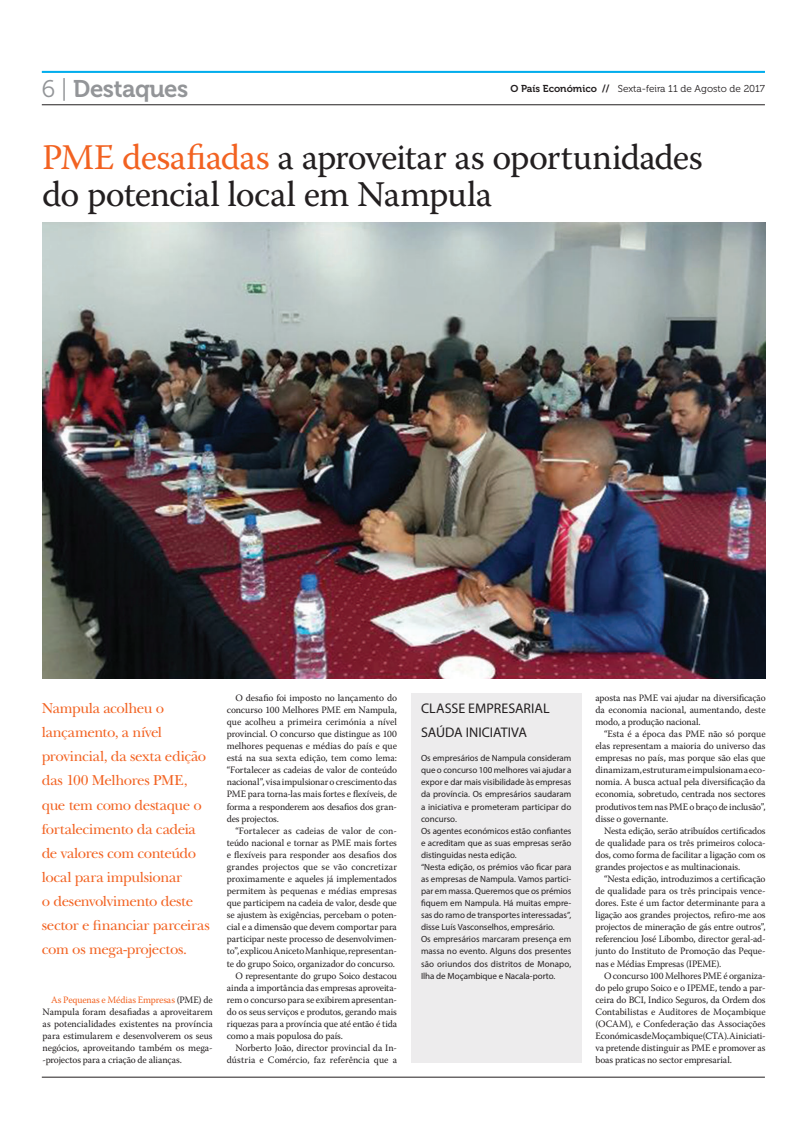
<style>
.page{position:relative;width:794px;height:1134px;background:#fff}
.page>*{position:absolute;margin:0;border:0;box-sizing:border-box;transform-origin:0 0}
.TITULO_Bask_1{font:36px "Warnock Pro";letter-spacing:-.02em;color:#231f20}
.Cabecas_-_Seccao{font:24px "Museo 700";letter-spacing:-.02em;color:#939598}
.LEAD{font:15px/24.2px "New Baskerville";letter-spacing:-.025em;color:#f26221}
.INTERTITULO{font:14px/24.1px "Myriad Pro";letter-spacing:-.005em;color:#231f20}
.Cabecas_-_Data{font:10px "Museo 300";color:#231f20}
.TXT1{font:9.7px/12.1px "Warnock Pro";letter-spacing:-.01em;color:#231f20;text-align:justify}
.INTERTITULO-2{font:9px/12.1px "Myriad Pro";letter-spacing:-.005em;color:#231f20;text-align:justify}
.s1{font-family:"Museo 300"}
.s2{font-family:"Museo 700"}
.s3{color:#f26221}
</style>
<div class="page">
<hr style="left:42px;top:105px;width:723px;height:1px;background:#231f20">
<hr style="left:42px;top:1077px;width:723px;height:1px;background:#231f20">
<div style="left:42px;top:71px;width:723px;height:2px;background:#00758c;border:1px solid #00aeef"></div>
<div style="left:411px;top:693px;width:170px;height:370px;background:#edeced"></div>
<img style="left:43px;top:223px;width:722px;height:456px">
<p class="Cabecas_-_Seccao" style="left:42px;top:75px;width:148px"><span class="s1">6 |</span> Destaques</p>
<p class="Cabecas_-_Data" style="left:510px;top:83px;width:256px"><span class="s2">O País Económico //</span> Sexta-feira 11 de Agosto de 2017</p>
<p class="TITULO_Bask_1" style="left:42px;top:136px;width:662px"><span class="s3">PME desafiadas</span> a aproveitar as oportunidades</p>
<p class="TITULO_Bask_1" style="left:42px;top:172px;width:451px">do potencial local em Nampula</p>
<p class="LEAD" style="left:42px;top:696px;width:170px">Nampula acolheu o lançamento, a nível provincial, da sexta edição das 100 Melhores PME, que tem como destaque o fortalecimento da cadeia de valores com conteúdo local para impulsionar<br>o desenvolvimento deste sector e financiar parceiras com os mega-projectos.</p>
<p class="TXT1" style="left:227px;top:691px;width:172px;text-indent:9px">O desafio foi imposto no lançamento do concurso 100 Melhores PME em Nampula, que acolheu a primeira cerimónia a nível provincial. O concurso que distingue as 100 melhores pequenas e médias do país e que está na sua sexta edição, tem como lema: “Fortalecer as cadeias de valor de conteúdo nacional”, visa impulsionar o crescimento das PME para torna-las mais fortes e flexíveis, de forma a responderem aos desafios dos gran&shy;des projectos.</p>
<p class="TXT1" style="left:227px;top:824px;width:172px;text-indent:9px">“Fortalecer as cadeias de valor de con&shy;teúdo nacional e tornar as PME mais fortes e flexíveis para responder aos desafios dos grandes projectos que se vão concretizar proximamente e aqueles já implementados permitem às pequenas e médias empresas que participem na cadeia de valor, desde que se ajustem às exigências, percebam o poten&shy;cial e a dimensão que devem comportar para participar neste processo de desenvolvimen&shy;to”, explicou Aniceto Manhique, representan&shy;te do grupo Soico, organizador do concurso.</p>
<p class="TXT1" style="left:227px;top:969px;width:172px;text-indent:9px">O representante do grupo Soico destacou ainda a importância das empresas aproveita&shy;rem o concurso para se exibirem apresentan&shy;do os seus serviços e produtos, gerando mais riquezas para a província que até então é tida como a mais populosa do país.</p>
<p class="TXT1" style="left:227px;top:1042px;width:172px;text-align:right">Norberto João, director provincial da In&shy;dústria e Comércio, faz referência que a</p>
<p class="TXT1" style="left:43px;top:993px;width:172px;text-indent:9px"><span class="s3">As Pequenas e Médias Empresas</span> (PME) de Nampula foram desafiadas a aproveitarem as potencialidades existentes na província para estimularem e desenvolverem os seus negócios, aproveitando também os mega--projectos para a criação de alianças.</p>
<p class="INTERTITULO" style="left:421px;top:696px;width:130px">CLASSE EMPRESARIAL<br>SAÚDA INICIATIVA</p>
<p class="INTERTITULO-2" style="left:421px;top:752px;width:152px">Os empresários de Nampula consideram que o concurso 100 melhores vai ajudar a expor e dar mais visibilidade às empresas da província. Os empresários saudaram a iniciativa e prometeram participar do concurso.</p>
<p class="INTERTITULO-2" style="left:421px;top:824px;width:152px">Os agentes económicos estão confiantes e acreditam que as suas empresas serão distinguidas nesta edição.</p>
<p class="INTERTITULO-2" style="left:421px;top:861px;width:152px">“Nesta edição, os prémios vão ficar para as empresas de Nampula. Vamos partici&shy;par em massa. Queremos que os prémios fiquem em Nampula. Há muitas empre&shy;sas do ramo de transportes interessadas”, disse Luís Vasconselhos, empresário.</p>
<p class="INTERTITULO-2" style="left:421px;top:933px;width:152px">Os empresários marcaram presença em massa no evento. Alguns dos presentes são oriundos dos distritos de Monapo, Ilha de Moçambique e Nacala-porto.</p>
<p class="TXT1" style="left:595px;top:691px;width:172px">aposta nas PME vai ajudar na diversificação da economia nacional, aumentando, deste modo, a produção nacional.</p>
<p class="TXT1" style="left:595px;top:728px;width:172px;text-indent:9px">“Esta é a época das PME não só porque elas representam a maioria do universo das empresas no país, mas porque são elas que dinamizam, estruturam e impulsionam a eco&shy;nomia. A busca actual pela diversificação da economia, sobretudo, centrada nos sectores produtivos tem nas PME o braço de inclusão”, disse o governante.</p>
<p class="TXT1" style="left:595px;top:824px;width:172px;text-indent:9px">Nesta edição, serão atribuídos certificados de qualidade para os três primeiros coloca&shy;dos, como forma de facilitar a ligação com os grandes projectos e as multinacionais.</p>
<p class="TXT1" style="left:595px;top:872px;width:172px;text-indent:9px">“Nesta edição, introduzimos a certificação de qualidade para os três principais vence&shy;dores. Este é um factor determinante para a ligação aos grandes projectos, refiro-me aos projectos de mineração de gás entre outros”, referenciou José Libombo, director geral-ad&shy;junto do Instituto de Promoção das Peque&shy;nas e Médias Empresas (IPEME).</p>
<p class="TXT1" style="left:595px;top:969px;width:172px;text-indent:9px">O concurso 100 Melhores PME é organiza&shy;do pelo grupo Soico e o IPEME, tendo a par&shy;ceira do BCI, Indico Seguros, da Ordem dos Contabilistas e Auditores de Moçambique (OCAM), e Confederação das Associações Económicas de Moçambique (CTA). A iniciati&shy;va pretende distinguir as PME e promover as boas praticas no sector empresarial.</p>
</div>
